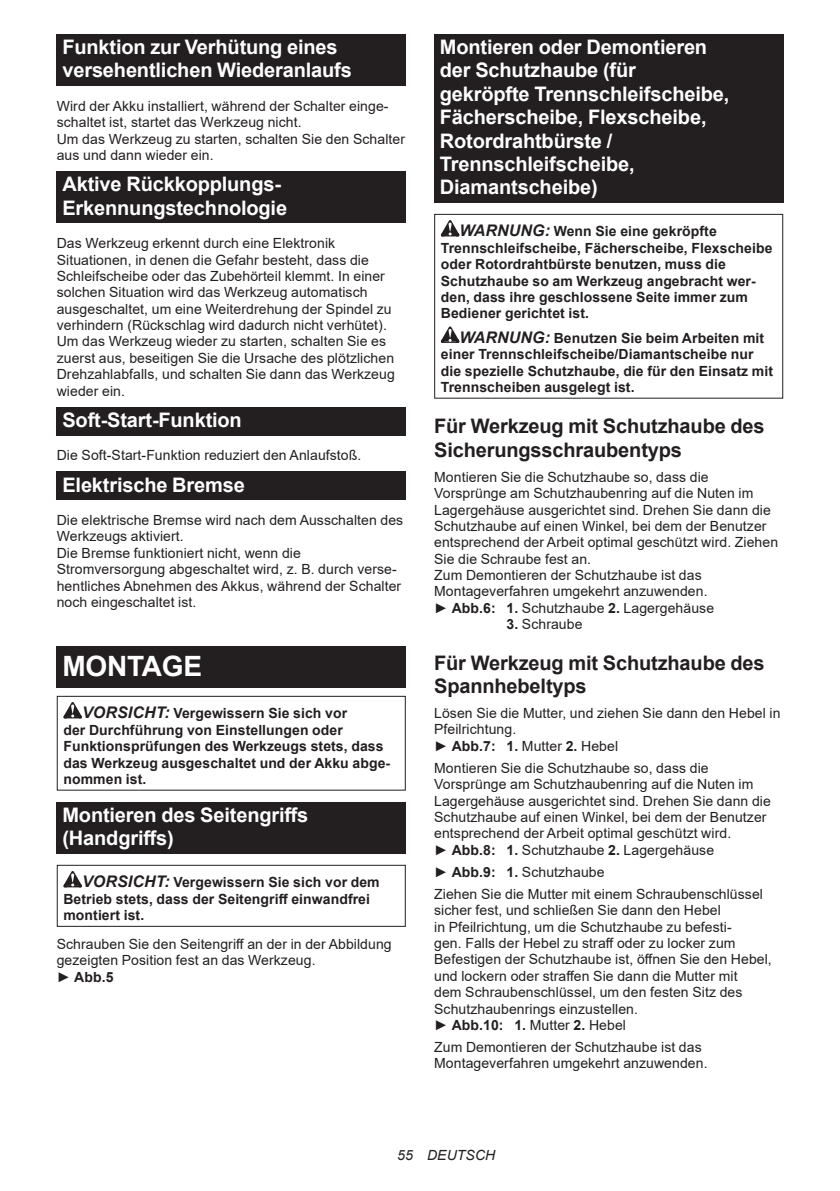
<style>
.page{position:relative;width:840px;height:1191px;background:#fff}
.page>*{position:absolute;margin:0;border:0;box-sizing:border-box;transform-origin:0 0}
.t1{font:700 28px "Arial";letter-spacing:-.01em;color:#fff}
.t2{font:700 20px/23.4px "Arial";letter-spacing:-.01em;color:#fff}
.t3{font:700 20px/23.4px "Arial";letter-spacing:-.01em;color:#231f20}
.t4{font:14px/16.4px "Arial";letter-spacing:.005em;color:#231f20}
.t5{font:700 14px/16.4px "Arial";letter-spacing:.005em;color:#231f20}
.t6{font:italic 14px "Arial";letter-spacing:.005em;color:#231f20}
.s1{font-style:italic;font-size:16px}
.s2{font-weight:700}
</style>
<div class="page">
<div style="left:57px;top:34px;width:348px;height:52px;background:#231f20"></div>
<div style="left:57px;top:171px;width:348px;height:52px;background:#231f20"></div>
<div style="left:57px;top:407px;width:348px;height:28px;background:#231f20"></div>
<div style="left:57px;top:472px;width:348px;height:28px;background:#231f20"></div>
<div style="left:57px;top:646px;width:348px;height:42px;background:#231f20"></div>
<svg style="left:63px;top:702px;width:19px;height:16px"></svg>
<div style="left:57px;top:696px;width:348px;height:94px;border:1px solid #231f20"></div>
<div style="left:57px;top:802px;width:348px;height:52px;background:#231f20"></div>
<svg style="left:63px;top:871px;width:19px;height:16px"></svg>
<div style="left:57px;top:864px;width:348px;height:63px;border:1px solid #231f20"></div>
<div style="left:434px;top:34px;width:348px;height:169px;background:#231f20"></div>
<svg style="left:440px;top:220px;width:19px;height:16px"></svg>
<svg style="left:440px;top:326px;width:19px;height:17px"></svg>
<div style="left:434px;top:214px;width:348px;height:185px;border:1px solid #231f20"></div>
<h2 class="t2" style="left:62px;top:36px;width:291px">Funktion zur Verhütung eines versehentlichen Wiederanlaufs</h2>
<p class="t4" style="left:57px;top:98px;width:349px">Wird der Akku installiert, während der Schalter einge&shy;schaltet ist, startet das Werkzeug nicht.<br>Um das Werkzeug zu starten, schalten Sie den Schalter aus und dann wieder ein.</p>
<h2 class="t2" style="left:62px;top:173px;width:226px">Aktive Rückkopplungs-<br>Erkennungstechnologie</h2>
<p class="t4" style="left:57px;top:235px;width:339px">Das Werkzeug erkennt durch eine Elektronik Situationen, in denen die Gefahr besteht, dass die Schleifscheibe oder das Zubehörteil klemmt. In einer solchen Situation wird das Werkzeug automatisch ausgeschaltet, um eine Weiterdrehung der Spindel zu verhindern (Rückschlag wird dadurch nicht verhütet).<br>Um das Werkzeug wieder zu starten, schalten Sie es zuerst aus, beseitigen Sie die Ursache des plötzlichen Drehzahlabfalls, und schalten Sie dann das Werkzeug wieder ein.</p>
<h2 class="t2" style="left:62px;top:408px;width:181px">Soft-Start-Funktion</h2>
<p class="t4" style="left:57px;top:447px;width:306px">Die Soft-Start-Funktion reduziert den Anlaufstoß.</p>
<h2 class="t2" style="left:62px;top:473px;width:184px">Elektrische Bremse</h2>
<p class="t4" style="left:57px;top:512px;width:348px">Die elektrische Bremse wird nach dem Ausschalten des Werkzeugs aktiviert.<br>Die Bremse funktioniert nicht, wenn die Stromversorgung abgeschaltet wird, z. B. durch verse&shy;hentliches Abnehmen des Akkus, während der Schalter noch eingeschaltet ist.</p>
<h1 class="t1" style="left:62px;top:647px;width:141px">MONTAGE</h1>
<p class="t5" style="left:63px;top:705px;width:328px;text-indent:19px"><span class="s1">VORSICHT:</span> Vergewissern Sie sich vor<br>der Durchführung von Einstellungen oder Funktionsprüfungen des Werkzeugs stets, dass das Werkzeug ausgeschaltet und der Akku abge&shy;nommen ist.</p>
<h2 class="t2" style="left:62px;top:803px;width:247px">Montieren des Seitengriffs (Handgriffs)</h2>
<p class="t5" style="left:63px;top:874px;width:317px;text-indent:19px"><span class="s1">VORSICHT:</span> Vergewissern Sie sich vor dem<br>Betrieb stets, dass der Seitengriff einwandfrei montiert ist.</p>
<p class="t4" style="left:57px;top:935px;width:336px">Schrauben Sie den Seitengriff an der in der Abbildung gezeigten Position fest an das Werkzeug.<br>► <span class="s2">Abb.5</span></p>
<h2 class="t2" style="left:439px;top:36px;width:291px">Montieren oder Demontieren der Schutzhaube (für gekröpfte Trennschleifscheibe,<br>Fächerscheibe, Flexscheibe,<br>Rotordrahtbürste /<br>Trennschleifscheibe,<br>Diamantscheibe)</h2>
<p class="t5" style="left:440px;top:223px;width:333px;text-indent:19px"><span class="s1">WARNUNG:</span> Wenn Sie eine gekröpfte Trennschleifscheibe, Fächerscheibe, Flexscheibe oder Rotordrahtbürste benutzen, muss die Schutzhaube so am Werkzeug angebracht wer&shy;den, dass ihre geschlossene Seite immer zum Bediener gerichtet ist.</p>
<p class="t5" style="left:440px;top:330px;width:333px;text-indent:19px"><span class="s1">WARNUNG:</span> Benutzen Sie beim Arbeiten mit einer Trennschleifscheibe/Diamantscheibe nur die spezielle Schutzhaube, die für den Einsatz mit Trennscheiben ausgelegt ist.</p>
<h2 class="t3" style="left:434px;top:415px;width:332px">Für Werkzeug mit Schutzhaube des<br>Sicherungsschraubentyps</h2>
<p class="t4" style="left:434px;top:468px;width:345px">Montieren Sie die Schutzhaube so, dass die Vorsprünge am Schutzhaubenring auf die Nuten im Lagergehäuse ausgerichtet sind. Drehen Sie dann die Schutzhaube auf einen Winkel, bei dem der Benutzer entsprechend der Arbeit optimal geschützt wird. Ziehen Sie die Schraube fest an.<br>Zum Demontieren der Schutzhaube ist das Montageverfahren umgekehrt anzuwenden.<br>► <span class="s2">Abb.6: 1.</span> Schutzhaube <span class="s2">2.</span> Lagergehäuse</p>
<p class="t4" style="left:506px;top:616px;width:77px"><span class="s2">3.</span> Schraube</p>
<h2 class="t3" style="left:434px;top:651px;width:332px">Für Werkzeug mit Schutzhaube des<br>Spannhebeltyps</h2>
<p class="t4" style="left:434px;top:704px;width:348px">Lösen Sie die Mutter, und ziehen Sie dann den Hebel in<br>Pfeilrichtung.<br>► <span class="s2">Abb.7: 1.</span> Mutter <span class="s2">2.</span> Hebel</p>
<p class="t4" style="left:434px;top:759px;width:338px">Montieren Sie die Schutzhaube so, dass die Vorsprünge am Schutzhaubenring auf die Nuten im Lagergehäuse ausgerichtet sind. Drehen Sie dann die Schutzhaube auf einen Winkel, bei dem der Benutzer entsprechend der Arbeit optimal geschützt wird.<br>► <span class="s2">Abb.8: 1.</span> Schutzhaube <span class="s2">2.</span> Lagergehäuse</p>
<p class="t4" style="left:434px;top:860px;width:330px;line-height:22px">► <span class="s2">Abb.9: 1.</span> Schutzhaube<br>Ziehen Sie die Mutter mit einem Schraubenschlüssel</p>
<p class="t4" style="left:434px;top:902px;width:339px">sicher fest, und schließen Sie dann den Hebel<br>in Pfeilrichtung, um die Schutzhaube zu befesti-<br>gen. Falls der Hebel zu straff oder zu locker zum Befestigen der Schutzhaube ist, öffnen Sie den Hebel, und lockern oder straffen Sie dann die Mutter mit<br>dem Schraubenschlüssel, um den festen Sitz des Schutzhaubenrings einzustellen.<br>► <span class="s2">Abb.10: 1.</span> Mutter <span class="s2">2.</span> Hebel</p>
<p class="t4" style="left:434px;top:1038px;width:275px">Zum Demontieren der Schutzhaube ist das<br>Montageverfahren umgekehrt anzuwenden.</p>
<p class="t6" style="left:397px;top:1146px;width:99px">55 DEUTSCH</p>
</div>
